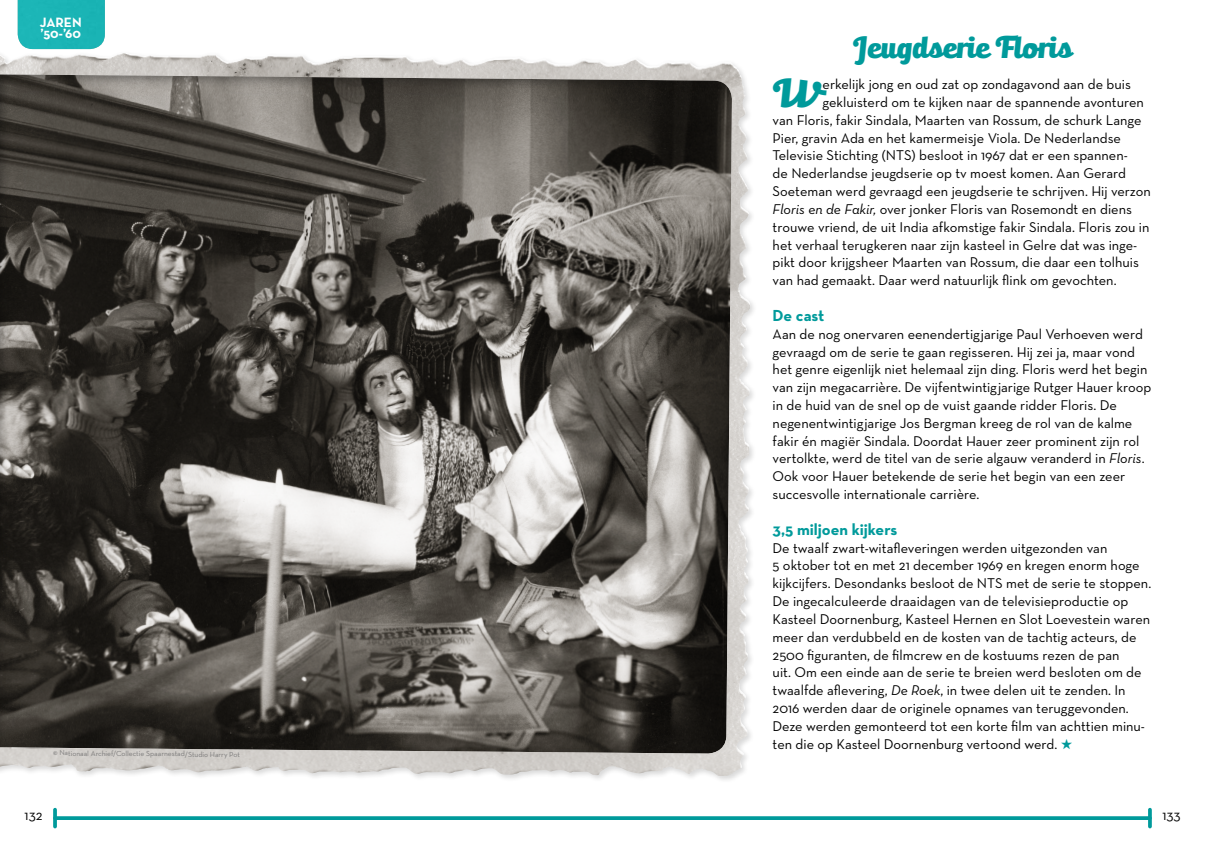
<style>
.page{position:relative;width:1205px;height:851px;background:#fff}
.page>*{position:absolute;margin:0;border:0;box-sizing:border-box;transform-origin:0 0}
.t1{font:28.12px "Bulletto Killa";color:#009a9b}
.t2{font:700 16.25px "Neutra Text";color:#009a9b}
.t3{font:14.38px/17.8px "Neutra Text";color:#000}
.t4{font:700 13.75px/11.9px "Neutra Text";color:#fff}
.t5{font:7.5px "Neutra Text";color:#7c7b7b}
.s1{font-style:italic}
.s2{color:#009a9b}
</style>
<div class="page">
<hr style="left:55px;top:816px;width:1095px;height:3px;background:#009a9b">
<svg style="left:53px;top:809px;width:4px;height:17px"></svg>
<svg style="left:1148px;top:809px;width:4px;height:17px"></svg>
<div style="left:0;top:49px;width:757px;height:734px;background:#000;opacity:.15"></div>
<img style="left:0;top:53px;width:246px;height:719px">
<svg style="left:0;top:73px;width:733px;height:681px;background:#5c5853"></svg>
<div style="left:18px;top:0;width:87px;height:49px;background:#1bb5b6"></div>
<p class="t4" style="left:40px;top:16px;width:43px">JAREN ’50-’60</p>
<p class="t5" style="left:53px;top:747px;width:188px;rotate:1deg">© Nationaal Archief/Collectie Spaarnestad/Studio Harry Pot</p>
<h1 class="t1" style="left:1014px;top:32px;width:59px">●□ ▲</h1>
<p class="t3" style="left:822px;top:75px;width:310px">erkelijk jong en oud zat op zondagavond aan de buis</p>
<p class="t3" style="left:822px;top:93px;width:323px">gekluisterd om te kijken naar de spannende avonturen</p>
<p class="t3" style="left:772px;top:111px;width:370px">van Floris, fakir Sindala, Maarten van Rossum, de schurk Lange</p>
<p class="t3" style="left:772px;top:128px;width:350px">Pier, gravin Ada en het kamermeisje Viola. De Nederlandse</p>
<p class="t3" style="left:772px;top:146px;width:357px">Televisie Stichting (NTS) besloot in 1967 dat er een spannen-</p>
<p class="t3" style="left:772px;top:164px;width:355px">de Nederlandse jeugdserie op tv moest komen. Aan Gerard</p>
<p class="t3" style="left:772px;top:182px;width:380px">Soeteman werd gevraagd een jeugdserie te schrijven. Hij verzon</p>
<p class="t3" style="left:772px;top:200px;width:361px"><span class="s1">Floris en de Fakir,</span> over jonker Floris van Rosemondt en diens</p>
<p class="t3" style="left:772px;top:218px;width:378px">trouwe vriend, de uit India afkomstige fakir Sindala. Floris zou in</p>
<p class="t3" style="left:772px;top:235px;width:366px">het verhaal terugkeren naar zijn kasteel in Gelre dat was inge-</p>
<p class="t3" style="left:772px;top:253px;width:368px">pikt door krijgsheer Maarten van Rossum, die daar een tolhuis</p>
<p class="t3" style="left:772px;top:271px;width:345px">van had gemaakt. Daar werd natuurlijk flink om gevochten.</p>
<p class="t2" style="left:772px;top:305px;width:53px">De cast</p>
<p class="t3" style="left:772px;top:324px;width:380px">Aan de nog onervaren eenendertigjarige Paul Verhoeven werd gevraagd om de serie te gaan regisseren. Hij zei ja, maar vond het genre eigenlijk niet helemaal zijn ding. Floris werd het begin van zijn megacarrière. De vijfentwintigjarige Rutger Hauer kroop in de huid van de snel op de vuist gaande ridder Floris. De negenentwintigjarige Jos Bergman kreeg de rol van de kalme fakir én magiër Sindala. Doordat Hauer zeer prominent zijn rol vertolkte, werd de titel van de serie algauw veranderd in <span class="s1">Floris</span>.<br>Ook voor Hauer betekende de serie het begin van een zeer succesvolle internationale carrière.</p>
<p class="t2" style="left:772px;top:519px;width:126px">3,5 miljoen kijkers</p>
<p class="t3" style="left:772px;top:538px;width:380px">De twaalf zwart-witafleveringen werden uitgezonden van<br>5 oktober tot en met 21 december 1969 en kregen enorm hoge kijkcijfers. Desondanks besloot de NTS met de serie te stoppen.<br>De ingecalculeerde draaidagen van de televisieproductie op Kasteel Doornenburg, Kasteel Hernen en Slot Loevestein waren meer dan verdubbeld en de kosten van de tachtig acteurs, de 2500 figuranten, de filmcrew en de kostuums rezen de pan<br>uit. Om een einde aan de serie te breien werd besloten om de twaalfde aflevering, <span class="s1">De Roek</span>, in twee delen uit te zenden. In 2016 werden daar de originele opnames van teruggevonden.<br>Deze werden gemonteerd tot een korte film van achttien minu&shy;ten die op Kasteel Doornenburg vertoond werd. <span class="s2">★</span></p>
<p class="t3" style="left:25px;top:805px;width:19px">132</p>
<p class="t3" style="left:1162px;top:805px;width:20px">133</p>
</div>
